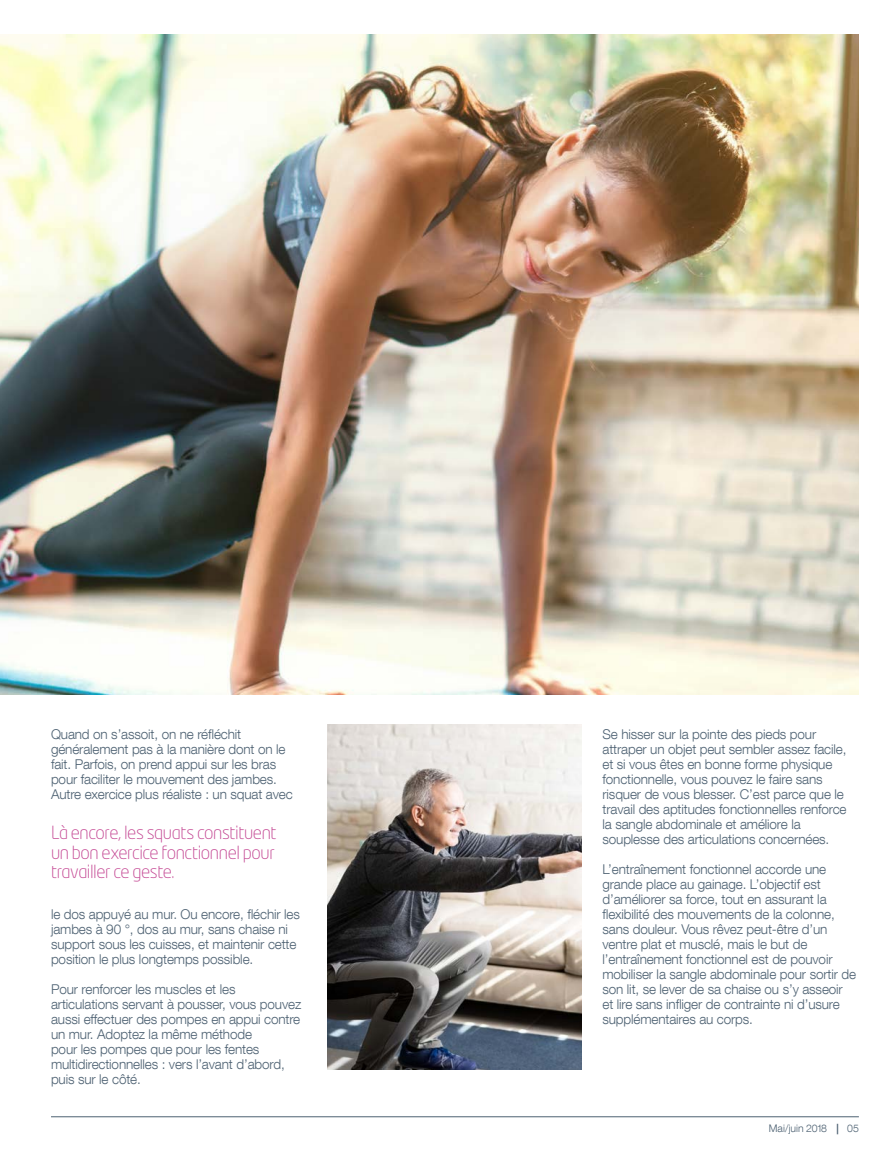
<style>
.page{position:relative;width:891px;height:1161px;background:#fff}
.page>*{position:absolute;margin:0;border:0;box-sizing:border-box;transform-origin:0 0}
.t1{font:300 18px/19.8px "Neo Tech Pro";letter-spacing:-.025em;color:#c44793;text-align:justify}
.t2{font:300 13.5px/15px "Helvetica Neue LT Com";letter-spacing:-.01em;color:#4d6172}
.t3{font:300 10.5px "Helvetica Neue LT Com";color:#4d6172}
.s1{font-weight:700}
</style>
<div class="page">
<img style="left:0;top:34px;width:859px;height:660px">
<hr style="left:51px;top:1116px;width:808px;height:1px;background:#4d6172">
<img style="left:327px;top:724px;width:254px;height:345px">
<p class="t2" style="left:51px;top:726px;width:243px">Quand on s’assoit, on ne réfléchit généralement pas à la manière dont on le fait. Parfois, on prend appui sur les bras pour faciliter le mouvement des jambes.<br>Autre exercice plus réaliste : un squat avec</p>
<h1 class="t1" style="left:51px;top:822px;width:227px">Là encore, les squats constituent un bon exercice fonctionnel pour travailler ce geste.</h1>
<p class="t2" style="left:51px;top:906px;width:250px">le dos appuyé au mur. Ou encore, fléchir les jambes à 90 °, dos au mur, sans chaise ni support sous les cuisses, et maintenir cette position le plus longtemps possible.</p>
<p class="t2" style="left:51px;top:981px;width:252px">Pour renforcer les muscles et les articulations servant à pousser, vous pouvez aussi effectuer des pompes en appui contre un mur. Adoptez la même méthode<br>pour les pompes que pour les fentes multidirectionnelles : vers l’avant d’abord, puis sur le côté.</p>
<p class="t2" style="left:602px;top:726px;width:246px">Se hisser sur la pointe des pieds pour attraper un objet peut sembler assez facile, et si vous êtes en bonne forme physique fonctionnelle, vous pouvez le faire sans risquer de vous blesser. C’est parce que le travail des aptitudes fonctionnelles renforce la sangle abdominale et améliore la souplesse des articulations concernées.</p>
<p class="t2" style="left:602px;top:861px;width:255px">L’entraînement fonctionnel accorde une grande place au gainage. L’objectif est d’améliorer sa force, tout en assurant la flexibilité des mouvements de la colonne, sans douleur. Vous rêvez peut-être d’un ventre plat et musclé, mais le but de l’entraînement fonctionnel est de pouvoir mobiliser la sangle abdominale pour sortir de son lit, se lever de sa chaise ou s’y asseoir et lire sans infliger de contrainte ni d’usure supplémentaires au corps.</p>
<p class="t3" style="left:769px;top:1122px;width:72px">Mai/juin 2018 <span class="s1">|</span></p>
<p class="t3" style="left:847px;top:1122px;width:13px">05</p>
</div>
